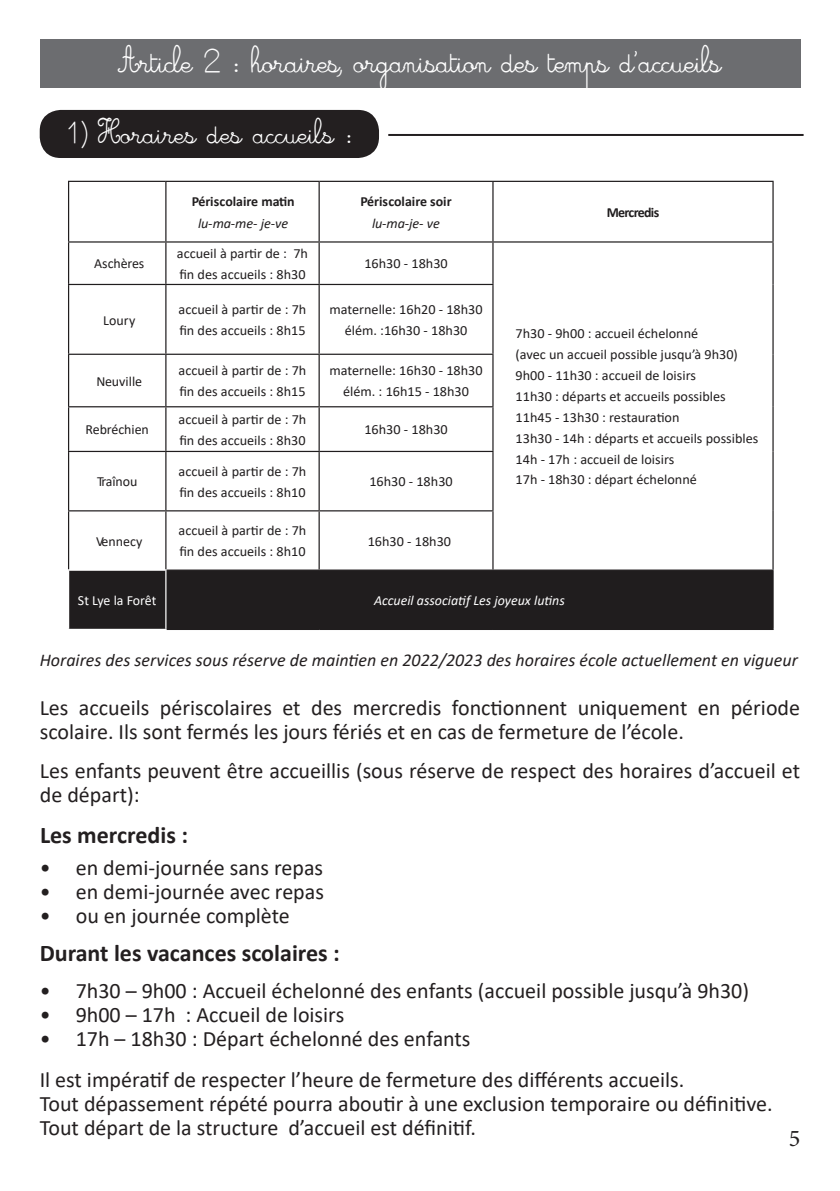
<style>
.page{position:relative;width:840px;height:1191px;background:#fff}
.page>*{position:absolute;margin:0;border:0;box-sizing:border-box;transform-origin:0 0}
.t1{font:30px "Cursivestandard";letter-spacing:-.02em;color:#fff}
.t2{font:28px "Cursivestandard";color:#fff}
.t3{font:700 24px "Calibri";color:#231f20}
.t4{font:24px "Minion Pro";color:#231f20}
.t5{font:22px/24px "Calibri";color:#231f20}
.t6{font:italic 18px "Calibri";color:#231f20}
.t7{font:14px/20.8px "Calibri";color:#201d1e}
.t8{font:700 14px "Calibri";letter-spacing:-.005em;color:#201d1e}
.t9{font:italic 14px "Calibri";color:#fff}
.t10{font:italic 14px "Calibri";letter-spacing:-.01em;color:#201d1e}
.t11{font:14px "Calibri";letter-spacing:-.01em;color:#fff}
.t12{font:700 14px "Calibri";letter-spacing:-.05em;color:#201d1e}
</style>
<div class="page">
<div style="left:40px;top:40px;width:759px;height:48px;background:#6c6d70"></div>
<div style="left:41px;top:111px;width:337px;height:46px;background:#231f20;border-radius:20px"></div>
<div style="left:40px;top:110px;width:339px;height:48px;border:2px solid #231f20;border-radius:20px"></div>
<hr style="left:388px;top:134px;width:415px;height:2px;background:#231f20">
<div style="left:69px;top:571px;width:703px;height:58px;background:#201d1e"></div>
<hr style="left:68px;top:181px;width:98px;height:1px;background:#201d1e">
<hr style="left:166px;top:181px;width:153px;height:1px;background:#201d1e">
<hr style="left:319px;top:181px;width:173px;height:1px;background:#201d1e">
<hr style="left:492px;top:181px;width:281px;height:1px;background:#201d1e">
<hr style="left:68px;top:241px;width:98px;height:1px;background:#201d1e">
<hr style="left:166px;top:241px;width:153px;height:1px;background:#201d1e">
<hr style="left:319px;top:241px;width:173px;height:1px;background:#201d1e">
<hr style="left:68px;top:284px;width:98px;height:1px;background:#201d1e">
<hr style="left:166px;top:284px;width:153px;height:1px;background:#201d1e">
<hr style="left:319px;top:284px;width:174px;height:1px;background:#201d1e">
<hr style="left:68px;top:354px;width:98px;height:1px;background:#201d1e">
<hr style="left:166px;top:354px;width:153px;height:1px;background:#201d1e">
<hr style="left:319px;top:354px;width:174px;height:1px;background:#201d1e">
<hr style="left:68px;top:406px;width:98px;height:1px;background:#201d1e">
<hr style="left:166px;top:406px;width:153px;height:1px;background:#201d1e">
<hr style="left:319px;top:406px;width:174px;height:1px;background:#201d1e">
<hr style="left:68px;top:451px;width:98px;height:1px;background:#201d1e">
<hr style="left:166px;top:451px;width:153px;height:1px;background:#201d1e">
<hr style="left:319px;top:451px;width:174px;height:1px;background:#201d1e">
<hr style="left:68px;top:510px;width:98px;height:1px;background:#201d1e">
<hr style="left:166px;top:510px;width:153px;height:1px;background:#201d1e">
<hr style="left:319px;top:510px;width:174px;height:1px;background:#201d1e">
<hr style="left:166px;top:569px;width:153px;height:2px;background:#201d1e">
<hr style="left:319px;top:569px;width:173px;height:2px;background:#201d1e">
<hr style="left:492px;top:569px;width:281px;height:2px;background:#201d1e">
<hr style="left:166px;top:629px;width:153px;height:1px;background:#201d1e">
<hr style="left:319px;top:629px;width:173px;height:1px;background:#201d1e">
<hr style="left:492px;top:629px;width:281px;height:1px;background:#201d1e">
<hr style="left:68px;top:182px;width:1px;height:59px;background:#201d1e">
<hr style="left:68px;top:242px;width:1px;height:42px;background:#201d1e">
<hr style="left:68px;top:285px;width:1px;height:69px;background:#201d1e">
<hr style="left:68px;top:355px;width:1px;height:51px;background:#201d1e">
<hr style="left:68px;top:407px;width:1px;height:44px;background:#201d1e">
<hr style="left:68px;top:452px;width:1px;height:58px;background:#201d1e">
<hr style="left:68px;top:511px;width:1px;height:58px;background:#201d1e">
<hr style="left:165px;top:182px;width:1px;height:59px;background:#201d1e">
<hr style="left:318px;top:182px;width:1px;height:59px;background:#201d1e">
<hr style="left:492px;top:182px;width:1px;height:59px;background:#201d1e">
<hr style="left:772px;top:182px;width:1px;height:59px;background:#201d1e">
<hr style="left:165px;top:242px;width:1px;height:42px;background:#201d1e">
<hr style="left:318px;top:242px;width:1px;height:42px;background:#201d1e">
<hr style="left:165px;top:285px;width:1px;height:69px;background:#201d1e">
<hr style="left:318px;top:285px;width:1px;height:69px;background:#201d1e">
<hr style="left:492px;top:285px;width:1px;height:69px;background:#201d1e">
<hr style="left:165px;top:355px;width:1px;height:51px;background:#201d1e">
<hr style="left:318px;top:355px;width:1px;height:51px;background:#201d1e">
<hr style="left:492px;top:355px;width:1px;height:51px;background:#201d1e">
<hr style="left:165px;top:407px;width:1px;height:44px;background:#201d1e">
<hr style="left:318px;top:407px;width:1px;height:44px;background:#201d1e">
<hr style="left:492px;top:407px;width:1px;height:44px;background:#201d1e">
<hr style="left:165px;top:452px;width:1px;height:58px;background:#201d1e">
<hr style="left:318px;top:452px;width:1px;height:58px;background:#201d1e">
<hr style="left:492px;top:452px;width:1px;height:58px;background:#201d1e">
<hr style="left:165px;top:511px;width:1px;height:58px;background:#201d1e">
<hr style="left:318px;top:511px;width:1px;height:58px;background:#201d1e">
<hr style="left:492px;top:511px;width:1px;height:58px;background:#201d1e">
<hr style="left:772px;top:571px;width:1px;height:58px;background:#201d1e">
<hr style="left:165px;top:571px;width:1px;height:58px;background:#fff">
<hr style="left:492px;top:241px;width:281px;height:1px;background:#201d1e">
<hr style="left:492px;top:242px;width:1px;height:42px;background:#201d1e">
<hr style="left:772px;top:242px;width:1px;height:42px;background:#201d1e">
<hr style="left:772px;top:284px;width:1px;height:70px;background:#201d1e">
<hr style="left:772px;top:354px;width:1px;height:53px;background:#201d1e">
<hr style="left:772px;top:407px;width:1px;height:44px;background:#201d1e">
<hr style="left:772px;top:451px;width:1px;height:60px;background:#201d1e">
<hr style="left:772px;top:511px;width:1px;height:58px;background:#201d1e">
<h1 class="t1" style="left:118px;top:45px;width:604px">Article 2 : horaires, organisation des temps d’accueils</h1>
<h2 class="t2" style="left:63px;top:117px;width:291px">1) Horaires des accueils :</h2>
<p class="t8" style="left:191px;top:191px;width:104px">Périscolaire matin</p>
<p class="t10" style="left:198px;top:213px;width:91px">lu-ma-me- je-ve</p>
<p class="t8" style="left:360px;top:191px;width:92px">Périscolaire soir</p>
<p class="t10" style="left:372px;top:213px;width:69px">lu-ma-je- ve</p>
<p class="t7" style="left:94px;top:253px;width:52px">Aschères</p>
<p class="t7" style="left:177px;top:243px;width:132px">accueil à partir de : 7h fin des accueils : 8h30</p>
<p class="t7" style="left:364px;top:253px;width:85px">16h30 - 18h30</p>
<p class="t12" style="left:606px;top:202px;width:54px">Mercredis</p>
<p class="t7" style="left:103px;top:309px;width:34px">Loury</p>
<p class="t7" style="left:178px;top:299px;width:129px">accueil à partir de : 7h fin des accueils : 8h15</p>
<p class="t7" style="left:329px;top:299px;width:155px;text-align:center">maternelle: 16h20 - 18h30 élém. :16h30 - 18h30</p>
<p class="t7" style="left:515px;top:323px;width:244px">7h30 - 9h00 : accueil échelonné<br>(avec un accueil possible jusqu’à 9h30)<br>9h00 - 11h30 : accueil de loisirs<br>11h30 : départs et accueils possibles 11h45 - 13h30 : restauration<br>13h30 - 14h : départs et accueils possibles 14h - 17h : accueil de loisirs<br>17h - 18h30 : départ échelonné</p>
<p class="t7" style="left:96px;top:370px;width:47px">Neuville</p>
<p class="t7" style="left:178px;top:360px;width:129px">accueil à partir de : 7h fin des accueils : 8h15</p>
<p class="t7" style="left:329px;top:360px;width:155px;text-align:center">maternelle: 16h30 - 18h30 élém. : 16h15 - 18h30</p>
<p class="t7" style="left:85px;top:419px;width:65px">Rebréchien</p>
<p class="t7" style="left:178px;top:408px;width:129px">accueil à partir de : 7h fin des accueils : 8h30</p>
<p class="t7" style="left:364px;top:419px;width:85px">16h30 - 18h30</p>
<p class="t7" style="left:97px;top:471px;width:42px">Traînou</p>
<p class="t7" style="left:178px;top:460px;width:129px">accueil à partir de : 7h fin des accueils : 8h10</p>
<p class="t7" style="left:369px;top:471px;width:85px">16h30 - 18h30</p>
<p class="t7" style="left:96px;top:530px;width:48px">Vennecy</p>
<p class="t7" style="left:178px;top:520px;width:129px">accueil à partir de : 7h fin des accueils : 8h10</p>
<p class="t7" style="left:367px;top:530px;width:85px">16h30 - 18h30</p>
<p class="t11" style="left:78px;top:590px;width:80px">St Lye la Forêt</p>
<p class="t9" style="left:374px;top:590px;width:192px">Accueil associatif Les joyeux lutins</p>
<p class="t6" style="left:40px;top:648px;width:759px">Horaires des services sous réserve de maintien en 2022/2023 des horaires école actuellement en vigueur</p>
<h3 class="t5" style="left:40px;top:695px;width:761px">Les accueils périscolaires et des mercredis fonctionnent uniquement en période scolaire. Ils sont fermés les jours fériés et en cas de fermeture de l’école.</h3>
<h3 class="t5" style="left:40px;top:758px;width:761px">Les enfants peuvent être accueillis (sous réserve de respect des horaires d’accueil et de départ):</h3>
<h3 class="t3" style="left:40px;top:818px;width:149px">Les mercredis :</h3>
<h3 class="t5" style="left:40px;top:855px;width:285px">• en demi-journée sans repas</h3>
<h3 class="t5" style="left:40px;top:879px;width:285px">• en demi-journée avec repas</h3>
<h3 class="t5" style="left:40px;top:903px;width:251px">• ou en journée complète</h3>
<h3 class="t3" style="left:40px;top:936px;width:301px">Durant les vacances scolaires :</h3>
<h3 class="t5" style="left:40px;top:978px;width:710px">• 7h30 – 9h00 : Accueil échelonné des enfants (accueil possible jusqu’à 9h30)</h3>
<h3 class="t5" style="left:40px;top:1002px;width:306px">• 9h00 – 17h : Accueil de loisirs</h3>
<h3 class="t5" style="left:40px;top:1026px;width:432px">• 17h – 18h30 : Départ échelonné des enfants</h3>
<h3 class="t5" style="left:40px;top:1067px;width:734px">Il est impératif de respecter l’heure de fermeture des différents accueils.<br>Tout dépassement répété pourra aboutir à une exclusion temporaire ou définitive.<br>Tout départ de la structure d’accueil est définitif.</h3>
<h3 class="t4" style="left:788px;top:1122px;width:13px">5</h3>
</div>
